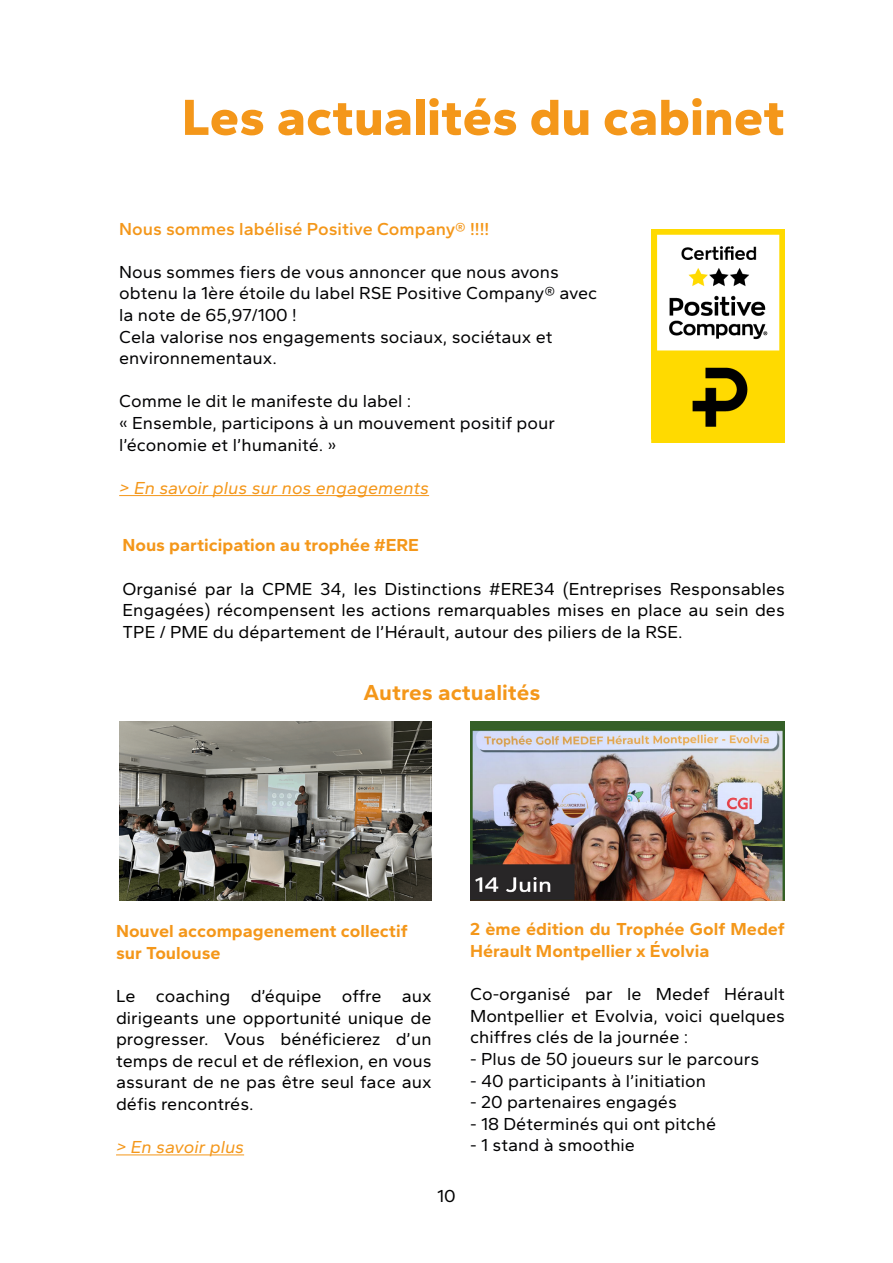
<style>
.page{position:relative;width:893px;height:1263px;background:#fff}
.page>*{position:absolute;margin:0;border:0;box-sizing:border-box;transform-origin:0 0}
.t1{font:800 52.5px "Celebes";color:#f4971a}
.t2{font:700 22.5px "Celebes";color:#f4971a}
.t3{font:18px/21.6px "Celebes";color:#000;text-align:justify}
.t4{font:18px/21.6px "Celebes";color:#020203}
.t5{font:700 18px/21.6px "Celebes";color:#f4971a}
.t6{font:italic 18px "Celebes";color:#f4971a}
.t7{font:600 18px "Celebes";color:#f4971a}
.s1{color:#000}
</style>
<div class="page">
<hr style="left:116px;top:1154px;width:128px;height:1px;background:#f4971a">
<img style="left:119px;top:722px;width:313px;height:178px">
<img style="left:470px;top:722px;width:315px;height:178px">
<hr style="left:119px;top:495px;width:310px;height:1px;background:#f4971a">
<img style="left:652px;top:229px;width:132px;height:213px">
<h1 class="t1" style="left:182px;top:87px;width:605px">Les actualités du cabinet</h1>
<p class="t7" style="left:119px;top:218px;width:372px">Nous sommes labélisé Positive Company® !!!!</p>
<p class="t4" style="left:119px;top:261px;width:480px">Nous sommes fiers de vous annoncer que nous avons obtenu la 1ère étoile du label RSE Positive Company® avec la note de 65,97/100 !<br>Cela valorise nos engagements sociaux, sociétaux et environnementaux.</p>
<p class="t4" style="left:119px;top:391px;width:437px">Comme le dit le manifeste du label :<br>« Ensemble, participons à un mouvement positif pour l’économie et l’humanité. »</p>
<p class="t6" style="left:119px;top:477px;width:311px">&gt; En savoir plus sur nos engagements</p>
<p class="t5" style="left:122px;top:535px;width:298px">Nous participation au trophée #ERE</p>
<p class="t3" style="left:122px;top:578px;width:664px">Organisé par la CPME 34, les Distinctions #ERE34 (Entreprises Responsables Engagées) récompensent les actions remarquables mises en place au sein des TPE / PME du département de l’Hérault, autour des piliers de la RSE.</p>
<p class="t2" style="left:364px;top:679px;width:179px">Autres actualités</p>
<p class="t5" style="left:116px;top:920px;width:293px">Nouvel accompagenement collectif sur Toulouse</p>
<p class="t3" style="left:116px;top:985px;width:317px">Le coaching d’équipe offre aux dirigeants une opportunité unique de progresser. Vous bénéficierez d’un temps de recul et de réflexion, en vous assurant de ne pas être seul face aux défis rencontrés.</p>
<p class="t6" style="left:116px;top:1136px;width:130px">&gt; En savoir plus</p>
<p class="t3" style="left:437px;top:1185px;width:20px">10</p>
<p class="t5" style="left:470px;top:918px;width:316px">2 ème édition du Trophée Golf Medef<br>Hérault Montpellier x Évolvia</p>
<p class="t3" style="left:470px;top:983px;width:316px">Co-organisé par le Medef Hérault Montpellier et Evolvia, voici quelques chiffres clés de la journée :</p>
<p class="t4" style="left:470px;top:1048px;width:291px"><span class="s1">-</span> Plus de 50 joueurs sur le parcours</p>
<p class="t4" style="left:470px;top:1070px;width:238px">- 40 participants à l’initiation</p>
<p class="t4" style="left:470px;top:1091px;width:208px">- 20 partenaires engagés</p>
<p class="t4" style="left:470px;top:1113px;width:247px">- 18 Déterminés qui ont pitché</p>
<p class="t4" style="left:470px;top:1134px;width:166px">- 1 stand à smoothie</p>
</div>
